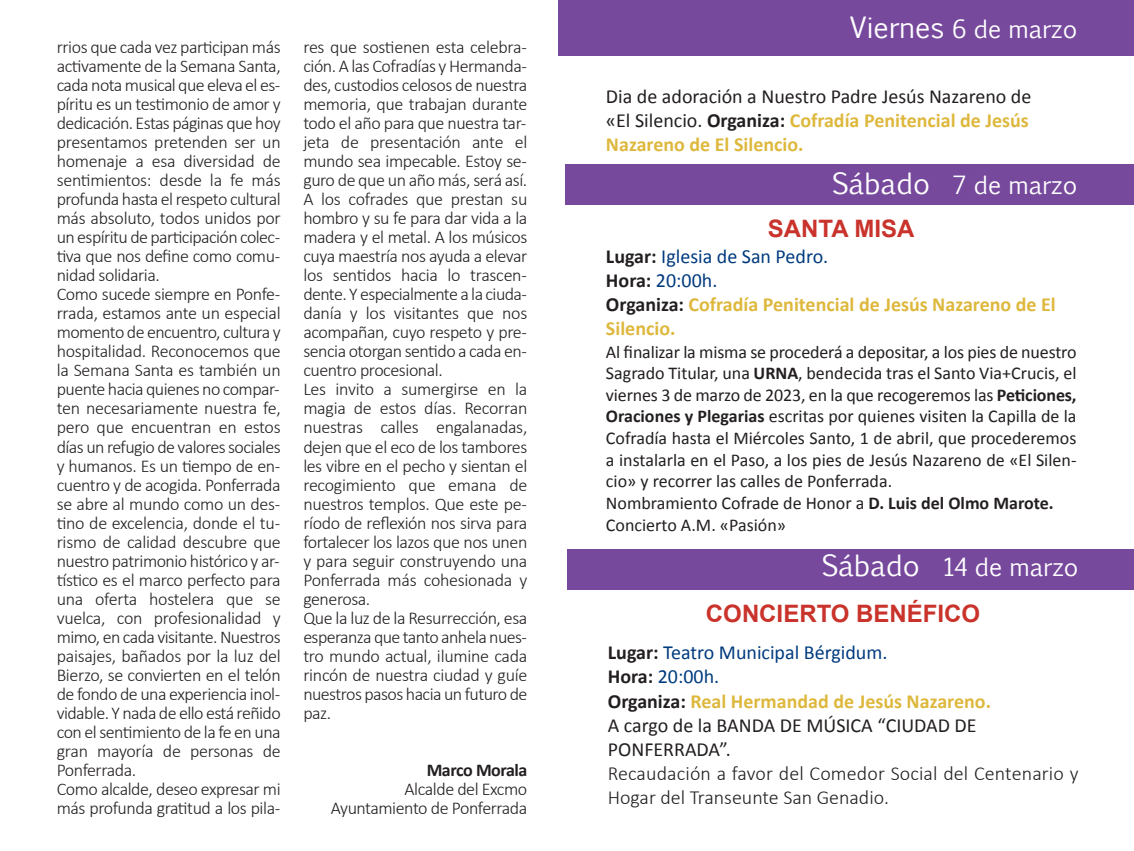
<style>
.page{position:relative;width:1134px;height:851px;background:#fff}
.page>*{position:absolute;margin:0;border:0;box-sizing:border-box;transform-origin:0 0}
.t1{font:24px "Euphemia CAS";color:#fff}
.t2{font:700 24px "Arial";color:#c9332b}
.t3{font:20px/24px "Calibri";color:#231f20}
.t4{font:700 20px/24px "Calibri";color:#deb83d}
.t5{font:300 20px/24px "Calibri";letter-spacing:.005em;color:#231f20}
.t6{font:300 18px/19px "Calibri";letter-spacing:-.025em;color:#231f20}
.t7{font:18px/21.6px "Calibri";color:#231f20}
.t8{font:700 18px "Calibri";letter-spacing:-.025em;color:#231f20}
.s1{font-size:28px}
.s2{font-weight:700}
.s3{font-weight:700;color:#deb83d}
.s4{color:#231f20}
.s5{font-weight:400;color:#013b7f}
.s6{color:#013b7f}
</style>
<div class="page">
<div style="left:558px;top:0;width:576px;height:55px;background:#77499d"></div>
<div style="left:568px;top:549px;width:566px;height:40px;background:#77499d"></div>
<div style="left:566px;top:165px;width:568px;height:40px;background:#77499d"></div>
<p class="t6" style="left:57px;top:39px;width:226px">rrios que cada vez participan más activamente de la Semana Santa, cada nota musical que eleva el es‐ píritu es un testimonio de amor y dedicación. Estas páginas que hoy presentamos pretenden ser un homenaje a esa diversidad de sentimientos: desde la fe más profunda hasta el respeto cultural más absoluto, todos unidos por un espíritu de participación colec‐ tiva que nos define como comu‐ nidad solidaria.<br>Como sucede siempre en Ponfe‐ rrada, estamos ante un especial momento de encuentro, cultura y hospitalidad. Reconocemos que la Semana Santa es también un puente hacia quienes no compar‐ ten necesariamente nuestra fe, pero que encuentran en estos días un refugio de valores sociales y humanos. Es un tiempo de en‐ cuentro y de acogida. Ponferrada se abre al mundo como un des‐ tino de excelencia, donde el tu‐ rismo de calidad descubre que nuestro patrimonio histórico y ar‐ tístico es el marco perfecto para una oferta hostelera que se vuelca, con profesionalidad y mimo, en cada visitante. Nuestros paisajes, bañados por la luz del<br>Bierzo, se convierten en el telón de fondo de una experiencia inol‐ vidable. Y nada de ello está reñido con el sentimiento de la fe en una gran mayoría de personas de<br>Ponferrada.<br>Como alcalde, deseo expresar mi más profunda gratitud a los pila‐</p>
<p class="t6" style="left:303px;top:39px;width:226px">res que sostienen esta celebra‐ ción. A las Cofradías y Hermanda‐ des, custodios celosos de nuestra memoria, que trabajan durante todo el año para que nuestra tar‐ jeta de presentación ante el mundo sea impecable. Estoy se‐ guro de que un año más, será así.<br>A los cofrades que prestan su hombro y su fe para dar vida a la madera y el metal. A los músicos cuya maestría nos ayuda a elevar los sentidos hacia lo trascen‐ dente. Y especialmente a la ciuda‐ danía y los visitantes que nos acompañan, cuyo respeto y pre‐ sencia otorgan sentido a cada en‐ cuentro procesional.<br>Les invito a sumergirse en la magia de estos días. Recorran nuestras calles engalanadas, dejen que el eco de los tambores les vibre en el pecho y sientan el recogimiento que emana de nuestros templos. Que este pe‐ ríodo de reflexión nos sirva para fortalecer los lazos que nos unen y para seguir construyendo una<br>Ponferrada más cohesionada y generosa.<br>Que la luz de la Resurrección, esa esperanza que tanto anhela nues‐ tro mundo actual, ilumine cada rincón de nuestra ciudad y guíe nuestros pasos hacia un futuro de paz.</p>
<p class="t8" style="left:427px;top:762px;width:102px">Marco Morala</p>
<p class="t6" style="left:331px;top:780px;width:198px;text-align:right">Alcalde del Excmo<br>Ayuntamiento de Ponferrada</p>
<h1 class="t1" style="left:850px;top:12px;width:229px"><span class="s1">Viernes</span> 6 de marzo</h1>
<p class="t3" style="left:606px;top:86px;width:427px">Dia de adoración a Nuestro Padre Jesús Nazareno de «El Silencio. <span class="s2">Organiza:</span> <span class="s3">Cofradía Penitencial de Jesús<br>Nazareno de El Silencio.</span></p>
<h1 class="t1" style="left:832px;top:168px;width:247px"><span class="s1">Sábado</span> 7 de marzo</h1>
<h1 class="t2" style="left:768px;top:215px;width:148px">SANTA MISA</h1>
<p class="t4" style="left:606px;top:246px;width:451px"><span class="s4">Lugar:</span> <span class="s5">Iglesia de San Pedro.<br></span><span class="s4">Hora:</span> <span class="s5">20:00h.<br></span><span class="s4">Organiza:</span> Cofradía Penitencial de Jesús Nazareno de El<br>Silencio.</p>
<p class="t7" style="left:606px;top:342px;width:472px">Al finalizar la misma se procederá a depositar, a los pies de nuestro Sagrado Titular, una <span class="s2">URNA</span>, bendecida tras el Santo Via+Crucis, el viernes 3 de marzo de 2023, en la que recogeremos las <span class="s2">Peticiones, Oraciones y Plegarias</span> escritas por quienes visiten la Capilla de la Cofradía hasta el Miércoles Santo, 1 de abril, que procederemos a instalarla en el Paso, a los pies de Jesús Nazareno de «El Silen&shy;cio» y recorrer las calles de Ponferrada.<br>Nombramiento Cofrade de Honor a <span class="s2">D. Luis del Olmo Marote.<br></span>Concierto A.M. «Pasión»</p>
<h1 class="t1" style="left:822px;top:550px;width:258px"><span class="s1">Sábado</span> 14 de marzo</h1>
<h1 class="t2" style="left:706px;top:600px;width:276px">CONCIERTO BENÉFICO</h1>
<p class="t3" style="left:608px;top:642px;width:385px"><span class="s2">Lugar:</span> <span class="s6">Teatro Municipal Bérgidum.<br></span><span class="s2">Hora:</span> <span class="s6">20:00h.<br></span><span class="s2">Organiza:</span> <span class="s3">Real Hermandad de Jesús Nazareno.<br></span>A cargo de la BANDA DE MÚSICA “CIUDAD DE<br>PONFERRADA”.</p>
<p class="t5" style="left:608px;top:762px;width:472px">Recaudación a favor del Comedor Social del Centenario y<br>Hogar del Transeunte San Genadio.</p>
</div>
